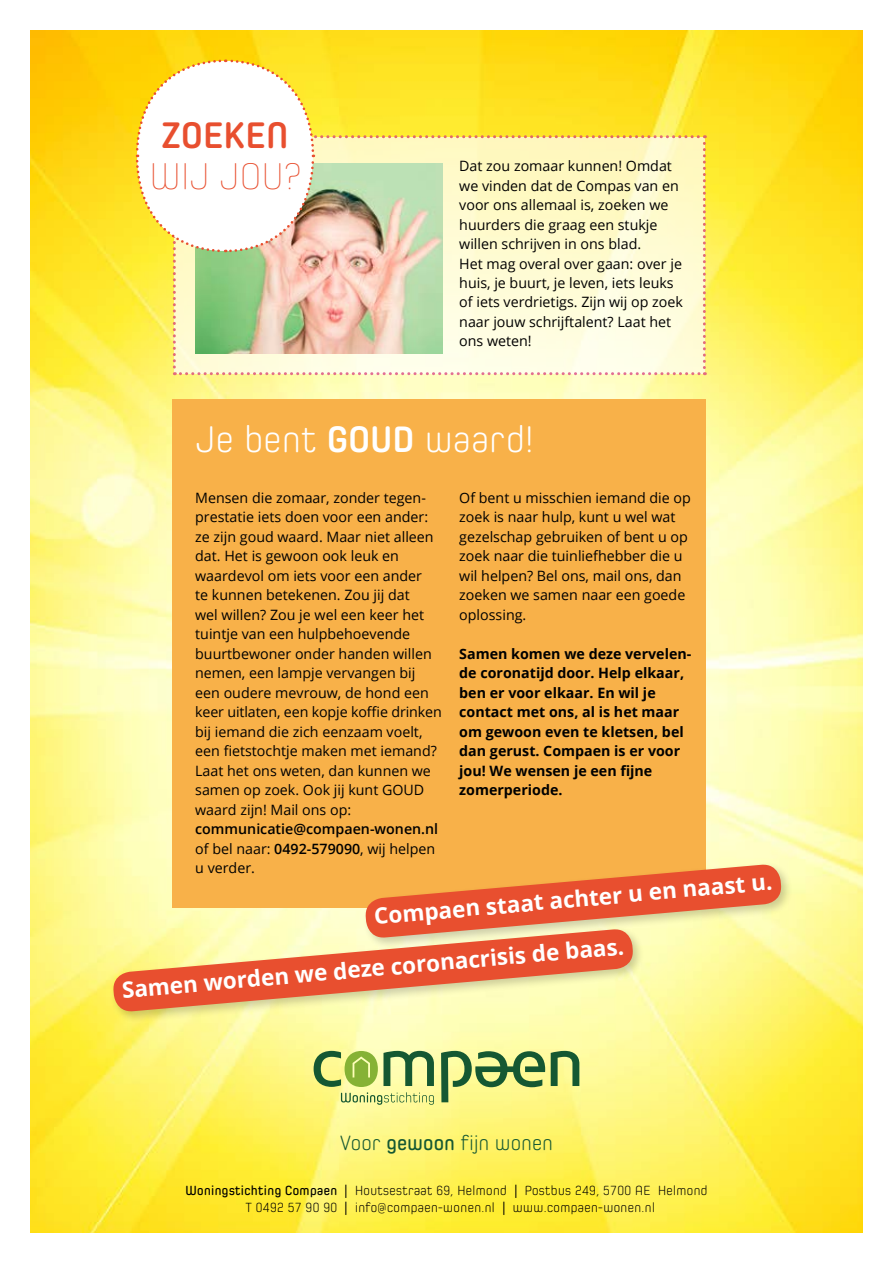
<style>
.page{position:relative;width:893px;height:1263px;background:#fff}
.page>*{position:absolute;margin:0;border:0;box-sizing:border-box;transform-origin:0 0}
.t1{font:200 37.65px "Spoon";color:#e84f2f}
.t2{font:700 37.65px "Spoon";letter-spacing:-.025em;color:#e84f2f}
.t3{font:300 37.5px "Spoon";letter-spacing:-.025em;color:#fff}
.t4{font:700 22.5px "Open Sans";color:#fff}
.t5{font:300 21px "Spoon";letter-spacing:-.03em;color:#155832}
.t6{font:14.25px/19.5px "Open Sans";color:#000}
.t7{font:700 14.25px/19.5px "Open Sans";color:#000}
.t8{font:600 14.25px/19.5px "Open Sans";color:#000}
.t9{font:300 13.5px/16.5px "Spoon";letter-spacing:-.02em;color:#000;text-align:center}
.s1{font-weight:700}
.s2{font-weight:400}
.s3{font-weight:600}
</style>
<div class="page">
<img style="left:30px;top:30px;width:833px;height:1203px">
<div style="left:173px;top:399px;width:533px;height:509px;background:#f8b149"></div>
<div style="left:362px;top:861px;width:431px;height:89px;background:#000;opacity:.2"></div>
<div style="left:110px;top:926px;width:535px;height:97px;background:#000;opacity:.2"></div>
<svg style="left:112px;top:863px;width:671px;height:150px"></svg>
<svg style="left:551px;top:1051px;width:28px;height:35px"></svg>
<svg style="left:441px;top:1051px;width:104px;height:51px;background:#a7be6f"></svg>
<svg style="left:314px;top:1051px;width:120px;height:54px;background:#b6ca77"></svg>
<svg style="left:134px;top:58px;width:572px;height:317px;background:#f2eaa7"></svg>
<h1 class="t2" style="left:161px;top:114px;width:130px">ZOEKEN</h1>
<h1 class="t1" style="left:149px;top:155px;width:154px">WIJ JOU?</h1>
<p class="t6" style="left:459px;top:156px;width:225px">Dat zou zomaar kunnen! Omdat we vinden dat de Compas van en voor ons allemaal is, zoeken we huurders die graag een stukje willen schrijven in ons blad.<br>Het mag overal over gaan: over je huis, je buurt, je leven, iets leuks of iets verdrietigs. Zijn wij op zoek naar jouw schrijftalent? Laat het ons weten!</p>
<h2 class="t3" style="left:196px;top:417px;width:341px">Je bent <span class="s1">GOUD</span> waard!</h2>
<p class="t6" style="left:195px;top:487px;width:248px">Mensen die zomaar, zonder tegen&shy;prestatie iets doen voor een ander: ze zijn goud waard. Maar niet alleen dat. Het is gewoon ook leuk en waardevol om iets voor een ander<br>te kunnen betekenen. Zou jij dat<br>wel willen? Zou je wel een keer het tuintje van een hulpbehoevende buurtbewoner onder handen willen nemen, een lampje vervangen bij een oudere mevrouw, de hond een keer uitlaten, een kopje koffie drinken bij iemand die zich eenzaam voelt, een fietstochtje maken met iemand?<br>Laat het ons weten, dan kunnen we samen op zoek. Ook jij kunt GOUD waard zijn! Mail ons op:</p>
<p class="t8" style="left:195px;top:819px;width:244px">communicatie@compaen-wonen.nl <span class="s2">of bel naar:</span> 0492-579090<span class="s2">, wij helpen u verder.</span></p>
<p class="t6" style="left:459px;top:487px;width:233px">Of bent u misschien iemand die op zoek is naar hulp, kunt u wel wat gezelschap gebruiken of bent u op zoek naar die tuinliefhebber die u wil helpen? Bel ons, mail ons, dan zoeken we samen naar een goede oplossing.</p>
<p class="t7" style="left:459px;top:643px;width:234px">Samen komen we deze vervelen&shy;de coronatijd door. Help elkaar, ben er voor elkaar. En wil je contact met ons, al is het maar om gewoon even te kletsen, bel dan gerust. Compaen is er voor jou! We wensen je een fijne zomerperiode.</p>
<h3 class="t4" style="left:373px;top:900px;width:401px;rotate:-5deg">Compaen staat achter u en naast u.</h3>
<h3 class="t4" style="left:121px;top:974px;width:505px;rotate:-5deg">Samen worden we deze coronacrisis de baas.</h3>
<h3 class="t5" style="left:339px;top:1131px;width:215px">Voor <span class="s3">gewoon</span> fijn wonen</h3>
<p class="t9" style="left:185px;top:1182px;width:524px"><span class="s3">Woningstichting Compaen |</span> Houtsestraat 69, Helmond <span class="s3">|</span> Postbus 249, 5700 AE Helmond<br>T 0492 57 90 90 <span class="s3">|</span> info@compaen-wonen.nl <span class="s3">|</span> www.compaen-wonen.nl</p>
</div>
